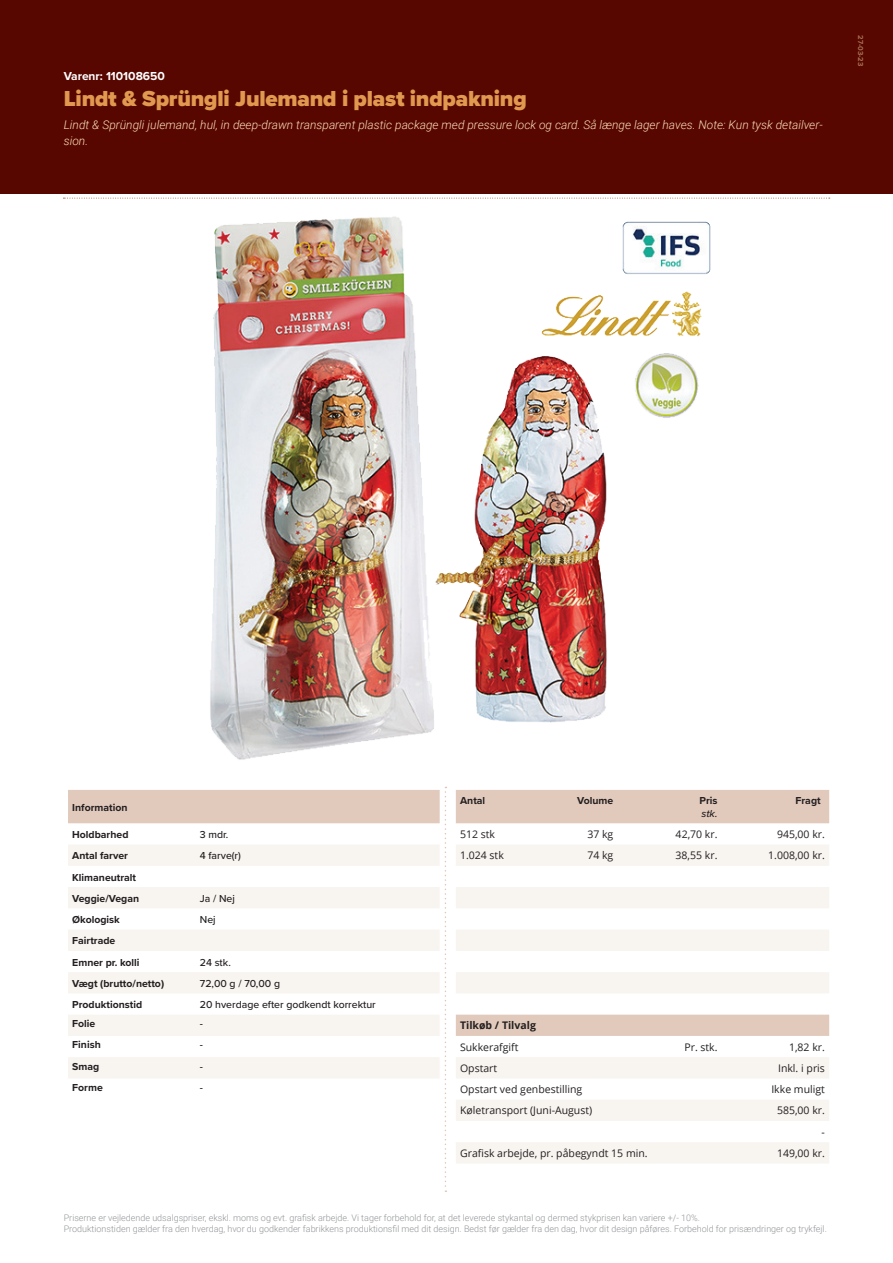
<style>
.page{position:relative;width:893px;height:1263px;background:#fff}
.page>*{position:absolute;margin:0;border:0;box-sizing:border-box;transform-origin:0 0}
.t1{font:900 22.5px "Proxima Nova";letter-spacing:-.01em;color:#e1984f}
.t2{font:italic 300 12px/16.5px "Roboto";color:#fddbb7}
.t3{font:700 12px "Proxima Nova";color:#fff}
.t4{font:10.5px/21.3px "Open Sans";color:#231f20;text-align:right}
.t5{font:700 10.5px/21.3px "Proxima Nova";color:#231f20}
.t6{font:500 10.5px "Proxima Nova";color:#231f20}
.t7{font:700 10.5px "Open Sans";color:#231f20}
.t8{font:italic 500 10.5px "Proxima Nova";color:#231f20}
.t9{font:300 9px/10.8px "Roboto";color:#939598}
.t10{font:700 7.5px "Proxima Nova";color:#a66d53}
</style>
<div class="page">
<div style="left:0;top:0;width:893px;height:193px;background:#570700"></div>
<div style="left:456px;top:790px;width:373px;height:34px;background:#e1c9bc"></div>
<svg style="left:456px;top:845px;width:373px;height:318px;fill:#f8f4f0"></svg>
<img style="left:210px;top:216px;width:501px;height:544px">
<svg style="left:68px;top:787px;width:378px;height:405px"></svg>
<svg style="left:63px;top:198px;width:767px;height:1px"></svg>
<h2 class="t3" style="left:64px;top:67px;width:103px">Varenr: 110108650</h2>
<h1 class="t1" style="left:64px;top:81px;width:464px">Lindt &amp; Sprüngli Julemand i plast indpakning</h1>
<h2 class="t2" style="left:64px;top:116px;width:760px">Lindt &amp; Sprüngli julemand, hul, in deep-drawn transparent plastic package med pressure lock og card. Så længe lager haves. Note: Kun tysk detailver&shy;sion.</h2>
<p class="t10" style="left:866px;top:35px;width:33px;rotate:90deg">27-03-23</p>
<p class="t5" style="left:72px;top:796px;width:57px">Information</p>
<p class="t5" style="left:72px;top:824px;width:58px">Holdbarhed</p>
<p class="t6" style="left:200px;top:827px;width:30px">3 mdr.</p>
<p class="t5" style="left:72px;top:845px;width:57px">Antal farver</p>
<p class="t6" style="left:200px;top:848px;width:43px">4 farve(r)</p>
<p class="t5" style="left:72px;top:866px;width:68px">Klimaneutralt<br>Veggie/Vegan</p>
<p class="t6" style="left:200px;top:890px;width:37px">Ja / Nej</p>
<p class="t5" style="left:72px;top:909px;width:49px">Økologisk</p>
<p class="t6" style="left:200px;top:912px;width:17px">Nej</p>
<p class="t5" style="left:72px;top:930px;width:69px">Fairtrade<br>Emner pr. kolli</p>
<p class="t6" style="left:200px;top:954px;width:32px">24 stk.</p>
<p class="t5" style="left:72px;top:972px;width:93px">Vægt (brutto/netto)</p>
<p class="t6" style="left:200px;top:975px;width:82px">72,00 g / 70,00 g</p>
<p class="t5" style="left:72px;top:994px;width:71px">Produktionstid</p>
<p class="t6" style="left:200px;top:997px;width:177px">20 hverdage efter godkendt korrektur</p>
<p class="t5" style="left:72px;top:1013px;width:25px">Folie</p>
<p class="t6" style="left:200px;top:1016px;width:5px">-</p>
<p class="t5" style="left:72px;top:1034px;width:30px">Finish</p>
<p class="t6" style="left:200px;top:1037px;width:5px">-</p>
<p class="t5" style="left:72px;top:1055px;width:29px">Smag</p>
<p class="t6" style="left:200px;top:1058px;width:5px">-</p>
<p class="t5" style="left:72px;top:1076px;width:32px">Forme</p>
<p class="t6" style="left:200px;top:1080px;width:5px">-</p>
<p class="t5" style="left:460px;top:790px;width:27px">Antal</p>
<p class="t5" style="left:577px;top:790px;width:38px">Volume</p>
<p class="t5" style="left:700px;top:790px;width:19px">Pris</p>
<p class="t8" style="left:701px;top:806px;width:18px">stk.</p>
<p class="t5" style="left:795px;top:790px;width:27px">Fragt</p>
<p class="t4" style="left:460px;top:823px;width:36px">512 stk</p>
<p class="t4" style="left:587px;top:823px;width:28px">37 kg</p>
<p class="t4" style="left:676px;top:823px;width:43px">42,70 kr.</p>
<p class="t4" style="left:777px;top:823px;width:49px">945,00 kr.</p>
<p class="t4" style="left:460px;top:844px;width:45px">1.024 stk</p>
<p class="t4" style="left:587px;top:844px;width:28px">74 kg</p>
<p class="t4" style="left:676px;top:844px;width:43px">38,55 kr.</p>
<p class="t4" style="left:768px;top:844px;width:58px">1.008,00 kr.</p>
<p class="t7" style="left:460px;top:1018px;width:77px">Tilkøb / Tilvalg</p>
<p class="t4" style="left:460px;top:1036px;width:60px">Sukkerafgift</p>
<p class="t4" style="left:684px;top:1036px;width:35px">Pr. stk.</p>
<p class="t4" style="left:789px;top:1036px;width:37px">1,82 kr.</p>
<p class="t4" style="left:460px;top:1057px;width:39px">Opstart</p>
<p class="t4" style="left:778px;top:1057px;width:48px">Inkl. i pris</p>
<p class="t4" style="left:460px;top:1078px;width:124px">Opstart ved genbestilling</p>
<p class="t4" style="left:771px;top:1078px;width:55px">Ikke muligt</p>
<p class="t4" style="left:460px;top:1100px;width:134px">Køletransport (Juni-August)</p>
<p class="t4" style="left:777px;top:1100px;width:49px">585,00 kr. -</p>
<p class="t4" style="left:460px;top:1142px;width:189px">Grafisk arbejde, pr. påbegyndt 15 min.</p>
<p class="t4" style="left:777px;top:1142px;width:49px">149,00 kr.</p>
<p class="t9" style="left:64px;top:1212px;width:764px">Priserne er vejledende udsalgspriser, ekskl. moms og evt. grafisk arbejde. Vi tager forbehold for, at det leverede stykantal og dermed stykprisen kan variere +/- 10%.<br>Produktionstiden gælder fra den hverdag, hvor du godkender fabrikkens produktionsfil med dit design. Bedst før gælder fra den dag, hvor dit design påføres. Forbehold for prisændringer og trykfejl.</p>
</div>
